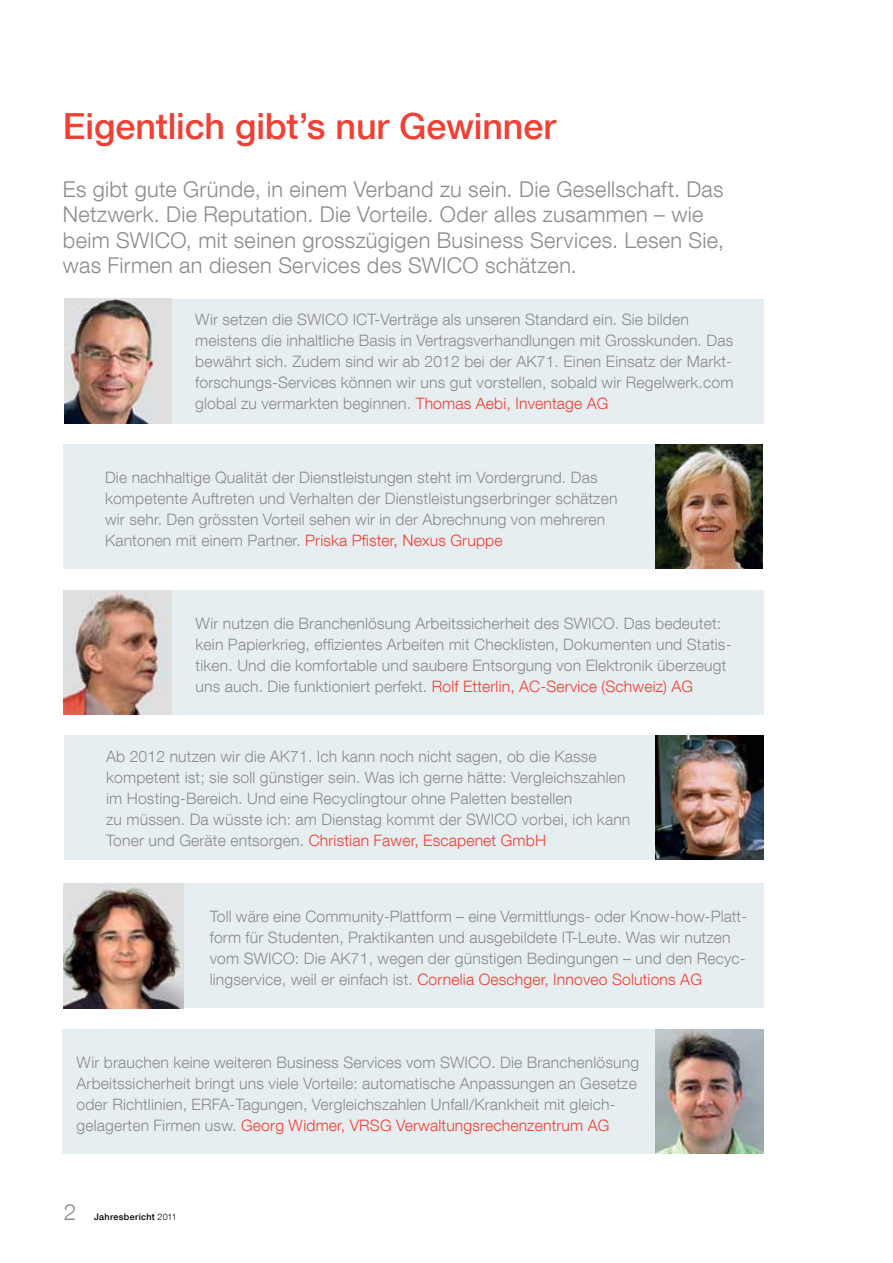
<style>
.page{position:relative;width:893px;height:1263px;background:#fff}
.page>*{position:absolute;margin:0;border:0;box-sizing:border-box;transform-origin:0 0}
.t1{font:500 36px "Helvetica Neue LT Com";letter-spacing:-.005em;color:#ef4135}
.t2{font:300 22.5px "Helvetica Neue LT Com";color:#8a8c8e}
.t3{font:300 21.75px/25.5px "Helvetica Neue LT Com";letter-spacing:.015em;color:#8a8c8e}
.t4{font:300 15.75px/21px "Helvetica Neue LT Com";letter-spacing:.01em;color:#8a8c8e}
.t5{font:500 9px "Helvetica Neue LT Com";letter-spacing:.035em;color:#000}
.s1{color:#ef4135}
.s2{font-weight:300}
</style>
<div class="page">
<div style="left:64px;top:299px;width:699px;height:124px;background:#e7eef1"></div>
<div style="left:64px;top:735px;width:698px;height:125px;background:#e7eef1"></div>
<div style="left:63px;top:884px;width:700px;height:124px;background:#e7eef1"></div>
<img style="left:655px;top:735px;width:108px;height:125px">
<div style="left:63px;top:590px;width:700px;height:125px;background:#e7eef1"></div>
<img style="left:64px;top:590px;width:108px;height:125px">
<div style="left:63px;top:1029px;width:700px;height:124px;background:#e7eef1"></div>
<img style="left:655px;top:1029px;width:108px;height:124px">
<img style="left:64px;top:884px;width:120px;height:124px">
<img style="left:64px;top:299px;width:107px;height:124px">
<div style="left:64px;top:444px;width:699px;height:124px;background:#e7eef1"></div>
<img style="left:655px;top:444px;width:107px;height:124px">
<h1 class="t1" style="left:63px;top:104px;width:495px">Eigentlich gibt’s nur Gewinner</h1>
<p class="t3" style="left:63px;top:176px;width:663px">Es gibt gute Gründe, in einem Verband zu sein. Die Gesellschaft. Das Netzwerk. Die Reputation. Die Vorteile. Oder alles zusammen – wie beim SWICO, mit seinen grosszügigen Business Services. Lesen Sie, was Firmen an diesen Services des SWICO schätzen.</p>
<p class="t4" style="left:195px;top:309px;width:540px">Wir setzen die SWICO ICT-Verträge als unseren Standard ein. Sie bilden meistens die inhaltliche Basis in Vertragsverhandlungen mit Grosskunden. Das bewährt sich. Zudem sind wir ab 2012 bei der AK71. Einen Einsatz der Markt&shy;forschungs-Services können wir uns gut vorstellen, sobald wir Regelwerk.com global zu vermarkten beginnen. <span class="s1">Thomas Aebi, Inventage AG</span></p>
<p class="t4" style="left:105px;top:466px;width:514px">Die nachhaltige Qualität der Dienstleistungen steht im Vordergrund. Das kompetente Auftreten und Verhalten der Dienstleistungserbringer schätzen wir sehr. Den grössten Vorteil sehen wir in der Abrechnung von mehreren Kantonen mit einem Partner. <span class="s1">Priska Pfister, Nexus Gruppe</span></p>
<p class="t4" style="left:196px;top:612px;width:537px">Wir nutzen die Branchenlösung Arbeitssicherheit des SWICO. Das bedeutet: kein Papierkrieg, effizientes Arbeiten mit Checklisten, Dokumenten und Statis&shy;tiken. Und die komfortable und saubere Entsorgung von Elektronik überzeugt uns auch. Die funktioniert perfekt. <span class="s1">Rolf Etterlin, AC-Service (Schweiz) AG</span></p>
<p class="t4" style="left:106px;top:745px;width:526px">Ab 2012 nutzen wir die AK71. Ich kann noch nicht sagen, ob die Kasse kompetent ist; sie soll günstiger sein. Was ich gerne hätte: Vergleichszahlen im Hosting-Bereich. Und eine Recyclingtour ohne Paletten bestellen<br>zu müssen. Da wüsste ich: am Dienstag kommt der SWICO vorbei, ich kann Toner und Geräte entsorgen. <span class="s1">Christian Fawer, Escapenet GmbH</span></p>
<p class="t4" style="left:210px;top:906px;width:539px">Toll wäre eine Community-Plattform – eine Vermittlungs- oder Know-how-Platt&shy;form für Studenten, Praktikanten und ausgebildete IT-Leute. Was wir nutzen vom SWICO: Die AK71, wegen der günstigen Bedingungen – und den Recyc&shy;lingservice, weil er einfach ist. <span class="s1">Cornelia Oeschger, Innoveo Solutions AG</span></p>
<p class="t4" style="left:77px;top:1051px;width:564px">Wir brauchen keine weiteren Business Services vom SWICO. Die Branchenlösung Arbeitssicherheit bringt uns viele Vorteile: automatische Anpassungen an Gesetze oder Richtlinien, ERFA-Tagungen, Vergleichszahlen Unfall/Krankheit mit gleich&shy;gelagerten Firmen usw. <span class="s1">Georg Widmer, VRSG Verwaltungsrechenzentrum AG</span></p>
<h2 class="t2" style="left:64px;top:1199px;width:14px">2</h2>
<p class="t5" style="left:94px;top:1212px;width:84px">Jahresbericht <span class="s2">2011</span></p>
</div>
